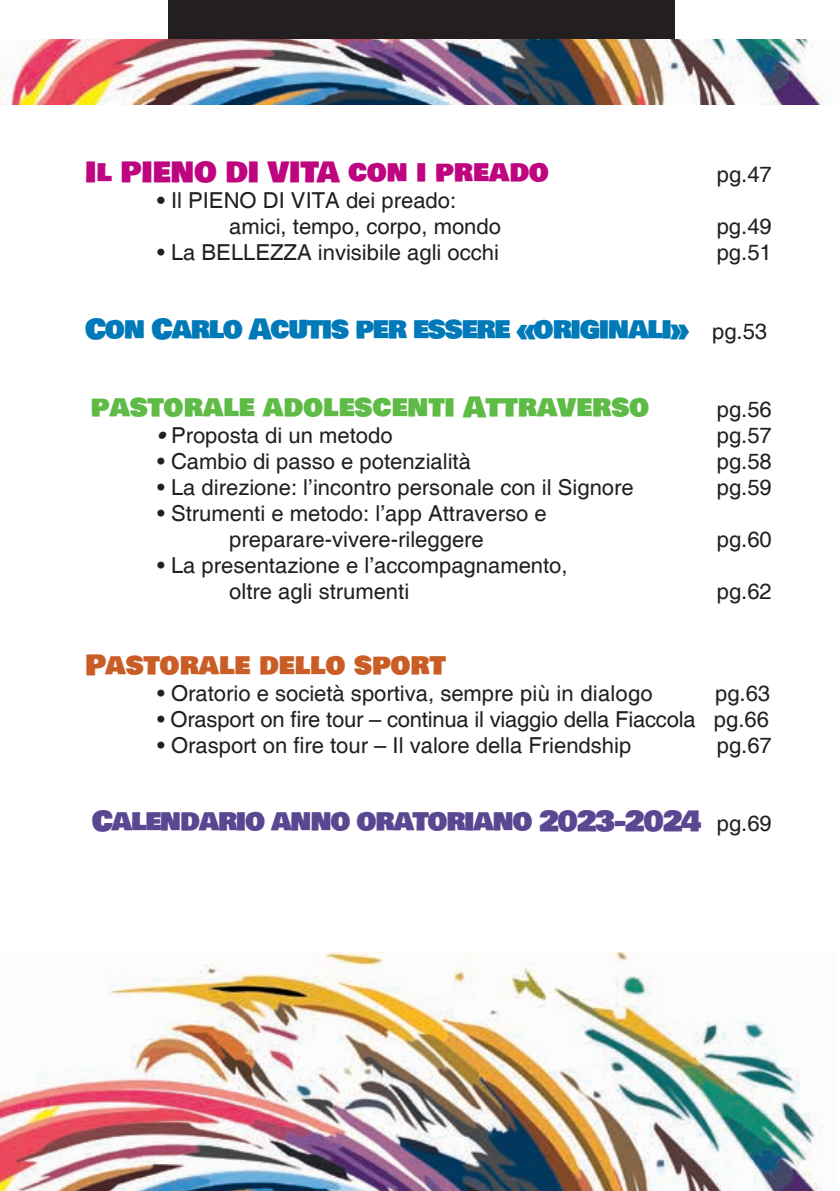
<style>
.page{position:relative;width:840px;height:1191px;background:#fff}
.page>*{position:absolute;margin:0;border:0;box-sizing:border-box;transform-origin:0 0}
.t1{font:28px "Bowlby One SC";letter-spacing:-.04em;color:#0079b8}
.t2{font:28px "Bowlby One SC";letter-spacing:-.04em;color:#5a4792}
.t3{font:28px "Bowlby One SC";color:#5dbb46}
.t4{font:28px "Bowlby One SC";color:#bf047f}
.t5{font:28px "Bowlby One SC";color:#ca5d25}
.t6{font:22px/26px "Helvetica";color:#231f20}
.s1{font-weight:700}
.s2{font-family:"Helvetica";font-size:22px;color:#231f20}
.s3{font-weight:700;font-style:italic}
</style>
<div class="page">
<img style="left:0;top:952px;width:823px;height:239px">
<div style="left:168px;top:0;width:507px;height:61px;background:#231f20"></div>
<img style="left:0;top:40px;width:827px;height:65px">
<p class="t4" style="left:85px;top:152px;width:465px">Il PIENO DI VITA con i preado</p>
<p class="t6" style="left:716px;top:162px;width:57px">pg.47</p>
<p class="t6" style="left:229px;top:188px;width:273px;text-indent:-72px"><span class="s1">•</span> Il PIENO DI VITA dei preado: amici, tempo, corpo, mondo</p>
<p class="t6" style="left:716px;top:214px;width:57px">pg.49</p>
<p class="t6" style="left:157px;top:240px;width:343px">• La BELLEZZA invisibile agli occhi</p>
<p class="t6" style="left:716px;top:240px;width:57px">pg.51</p>
<p class="t1" style="left:85px;top:308px;width:683px">Con Carlo Acutis per essere «originali» <span class="s2">pg.53</span></p>
<p class="t3" style="left:91px;top:386px;width:559px">pastorale adolescenti Attraverso</p>
<p class="t6" style="left:716px;top:396px;width:57px">pg.56</p>
<p class="t6" style="left:157px;top:422px;width:237px"><span class="s3">•</span> Proposta di un metodo</p>
<p class="t6" style="left:716px;top:422px;width:57px">pg.57</p>
<p class="t6" style="left:157px;top:448px;width:315px">• Cambio di passo e potenzialità</p>
<p class="t6" style="left:716px;top:448px;width:57px">pg.58</p>
<p class="t6" style="left:157px;top:474px;width:478px">• La direzione: l’incontro personale con il Signore</p>
<p class="t6" style="left:716px;top:474px;width:57px">pg.59</p>
<p class="t6" style="left:157px;top:500px;width:391px;text-align:center">• Strumenti e metodo: l’app Attraverso e preparare-vivere-rileggere</p>
<p class="t6" style="left:716px;top:526px;width:57px">pg.60</p>
<p class="t6" style="left:229px;top:552px;width:340px;text-indent:-72px">• La presentazione e l’accompagnamento, oltre agli strumenti</p>
<p class="t6" style="left:716px;top:578px;width:57px">pg.62</p>
<p class="t5" style="left:85px;top:644px;width:362px">Pastorale dello sport</p>
<p class="t6" style="left:157px;top:680px;width:497px">• Oratorio e società sportiva, sempre più in dialogo</p>
<p class="t6" style="left:714px;top:680px;width:57px">pg.63</p>
<p class="t6" style="left:157px;top:706px;width:613px">• Orasport on fire tour – continua il viaggio della Fiaccola pg.66</p>
<p class="t6" style="left:157px;top:732px;width:475px">• Orasport on fire tour – Il valore della Friendship</p>
<p class="t6" style="left:716px;top:732px;width:57px">pg.67</p>
<p class="t2" style="left:92px;top:800px;width:681px">Calendario anno oratoriano 2023-2024 <span class="s2">pg.69</span></p>
</div>
